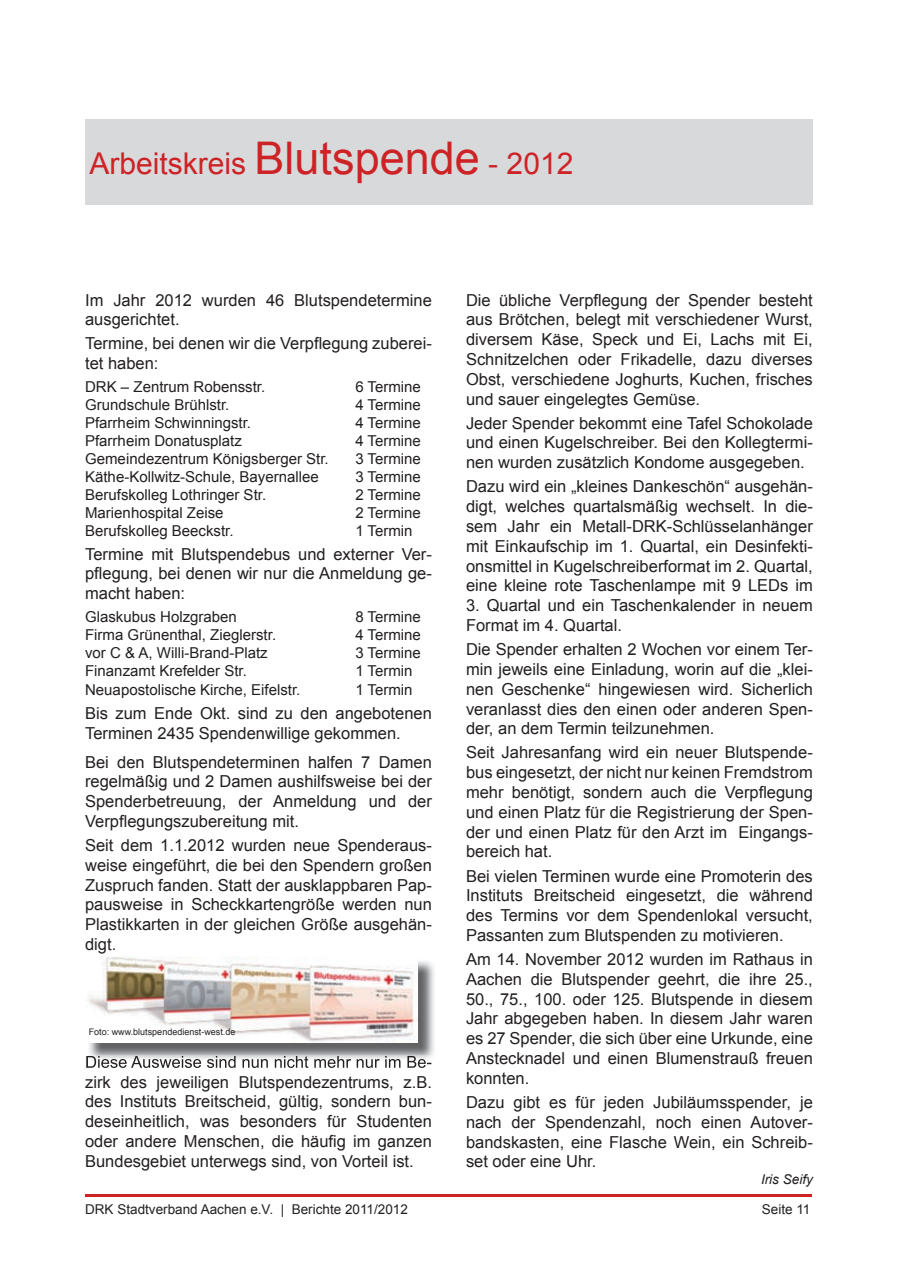
<style>
.page{position:relative;width:898px;height:1272px;background:#fff}
.page>*{position:absolute;margin:0;border:0;box-sizing:border-box;transform-origin:0 0}
.t1{font:30px "Arial";color:#cd2326}
.t2{font:16.5px/19.8px "Arial";color:#231f20;text-align:justify}
.t3{font:15px "Arial";color:#231f20}
.t4{font:13.5px "Arial";color:#231f20}
.t5{font:italic 13.5px "Arial";color:#231f20}
.t6{font:9px "Arial";color:#231f20}
.s1{font-size:45px}
</style>
<div class="page">
<div style="left:85px;top:119px;width:727px;height:85px;background:#d8d9db"></div>
<hr style="left:86px;top:1194px;width:725px;height:2px;background:#cd2326">
<img style="left:87px;top:961px;width:347px;height:107px">
<img style="left:87px;top:1055px;width:344px;height:12px">
<img style="left:87px;top:956px;width:330px;height:86px">
<h1 class="t1" style="left:89px;top:144px;width:485px">Arbeitskreis <span class="s1">Blutspende</span> - 2012</h1>
<p class="t2" style="left:85px;top:290px;width:348px">Im Jahr 2012 wurden 46 Blutspendetermine ausgerichtet.</p>
<p class="t2" style="left:85px;top:334px;width:348px">Termine, bei denen wir die Verpflegung zuberei&shy;tet haben:</p>
<p class="t3" style="left:85px;top:376px;width:182px">DRK – Zentrum Robensstr.</p>
<p class="t3" style="left:355px;top:376px;width:67px">6 Termine</p>
<p class="t3" style="left:85px;top:394px;width:146px">Grundschule Brühlstr.</p>
<p class="t3" style="left:355px;top:394px;width:67px">4 Termine</p>
<p class="t3" style="left:85px;top:412px;width:167px">Pfarrheim Schwinningstr.</p>
<p class="t3" style="left:355px;top:412px;width:67px">4 Termine</p>
<p class="t3" style="left:85px;top:430px;width:158px">Pfarrheim Donatusplatz</p>
<p class="t3" style="left:355px;top:430px;width:67px">4 Termine</p>
<p class="t3" style="left:85px;top:448px;width:245px">Gemeindezentrum Königsberger Str.</p>
<p class="t3" style="left:355px;top:448px;width:67px">3 Termine</p>
<p class="t3" style="left:85px;top:466px;width:235px">Käthe-Kollwitz-Schule, Bayernallee</p>
<p class="t3" style="left:355px;top:466px;width:67px">3 Termine</p>
<p class="t3" style="left:85px;top:484px;width:182px">Berufskolleg Lothringer Str.</p>
<p class="t3" style="left:355px;top:484px;width:67px">2 Termine</p>
<p class="t3" style="left:85px;top:502px;width:140px">Marienhospital Zeise</p>
<p class="t3" style="left:355px;top:502px;width:67px">2 Termine</p>
<p class="t3" style="left:85px;top:520px;width:150px">Berufskolleg Beeckstr.</p>
<p class="t3" style="left:355px;top:520px;width:59px">1 Termin</p>
<p class="t2" style="left:85px;top:544px;width:348px">Termine mit Blutspendebus und externer Ver&shy;pflegung, bei denen wir nur die Anmeldung ge&shy;macht haben:</p>
<p class="t3" style="left:85px;top:606px;width:153px">Glaskubus Holzgraben</p>
<p class="t3" style="left:355px;top:606px;width:67px">8 Termine</p>
<p class="t3" style="left:85px;top:624px;width:192px">Firma Grünenthal, Zieglerstr.</p>
<p class="t3" style="left:355px;top:624px;width:67px">4 Termine</p>
<p class="t3" style="left:85px;top:642px;width:184px">vor C &amp; A, Willi-Brand-Platz</p>
<p class="t3" style="left:355px;top:642px;width:67px">3 Termine</p>
<p class="t3" style="left:85px;top:660px;width:163px">Finanzamt Krefelder Str.</p>
<p class="t3" style="left:355px;top:660px;width:59px">1 Termin</p>
<p class="t3" style="left:85px;top:680px;width:217px">Neuapostolische Kirche, Eifelstr.</p>
<p class="t3" style="left:355px;top:680px;width:59px">1 Termin</p>
<p class="t2" style="left:85px;top:704px;width:348px">Bis zum Ende Okt. sind zu den angebotenen<br>Terminen 2435 Spendenwillige gekommen.</p>
<p class="t2" style="left:85px;top:752px;width:348px">Bei den Blutspendeterminen halfen 7 Damen regelmäßig und 2 Damen aushilfsweise bei der Spenderbetreuung, der Anmeldung und der Verpflegungszubereitung mit.</p>
<p class="t2" style="left:85px;top:835px;width:348px">Seit dem 1.1.2012 wurden neue Spenderaus&shy;weise eingeführt, die bei den Spendern großen Zuspruch fanden. Statt der ausklappbaren Pap&shy;pausweise in Scheckkartengröße werden nun Plastikkarten in der gleichen Größe ausgehän&shy;digt.</p>
<p class="t6" style="left:89px;top:1025px;width:148px">Foto: www.blutspendedienst-west.de</p>
<p class="t2" style="left:85px;top:1071px;width:348px">zirk des jeweiligen Blutspendezentrums, z.B. des Instituts Breitscheid, gültig, sondern bun&shy;deseinheitlich, was besonders für Studenten oder andere Menschen, die häufig im ganzen Bundesgebiet unterwegs sind, von Vorteil ist.</p>
<p class="t2" style="left:466px;top:290px;width:348px">Die übliche Verpflegung der Spender besteht aus Brötchen, belegt mit verschiedener Wurst, diversem Käse, Speck und Ei, Lachs mit Ei, Schnitzelchen oder Frikadelle, dazu diverses Obst, verschiedene Joghurts, Kuchen, frisches und sauer eingelegtes Gemüse.</p>
<p class="t2" style="left:466px;top:413px;width:348px">Jeder Spender bekommt eine Tafel Schokolade und einen Kugelschreiber. Bei den Kollegtermi&shy;nen wurden zusätzlich Kondome ausgegeben.</p>
<p class="t2" style="left:466px;top:477px;width:348px">Dazu wird ein „kleines Dankeschön“ ausgehän&shy;digt, welches quartalsmäßig wechselt. In die&shy;sem Jahr ein Metall-DRK-Schlüsselanhänger mit Einkaufschip im 1. Quartal, ein Desinfekti&shy;onsmittel in Kugelschreiberformat im 2. Quartal, eine kleine rote Taschenlampe mit 9 LEDs im</p>
<p class="t2" style="left:466px;top:595px;width:348px">3. Quartal und ein Taschenkalender in neuem<br>Format im 4. Quartal.</p>
<p class="t2" style="left:466px;top:639px;width:348px">Die Spender erhalten 2 Wochen vor einem Ter&shy;min jeweils eine Einladung, worin auf die „klei&shy;nen Geschenke“ hingewiesen wird. Sicherlich veranlasst dies den einen oder anderen Spen&shy;der, an dem Termin teilzunehmen.</p>
<p class="t2" style="left:466px;top:743px;width:348px">Seit Jahresanfang wird ein neuer Blutspende&shy;bus eingesetzt, der nicht nur keinen Fremdstrom mehr benötigt, sondern auch die Verpflegung und einen Platz für die Registrierung der Spen&shy;der und einen Platz für den Arzt im Eingangs&shy;bereich hat.</p>
<p class="t2" style="left:466px;top:866px;width:348px">Bei vielen Terminen wurde eine Promoterin des Instituts Breitscheid eingesetzt, die während des Termins vor dem Spendenlokal versucht, Passanten zum Blutspenden zu motivieren.</p>
<p class="t2" style="left:466px;top:949px;width:348px">Am 14. November 2012 wurden im Rathaus in Aachen die Blutspender geehrt, die ihre 25., 50., 75., 100. oder 125. Blutspende in diesem Jahr abgegeben haben. In diesem Jahr waren es 27 Spender, die sich über eine Urkunde, eine Anstecknadel und einen Blumenstrauß freuen konnten.</p>
<p class="t2" style="left:466px;top:1092px;width:348px">Dazu gibt es für jeden Jubiläumsspender, je nach der Spendenzahl, noch einen Autover&shy;bandskasten, eine Flasche Wein, ein Schreib&shy;set oder eine Uhr.</p>
<p class="t5" style="left:760px;top:1169px;width:53px">Iris Seify</p>
<p class="t4" style="left:85px;top:1200px;width:324px">DRK Stadtverband Aachen e.V. | Berichte 2011/2012</p>
<p class="t4" style="left:761px;top:1200px;width:50px">Seite 11</p>
</div>
